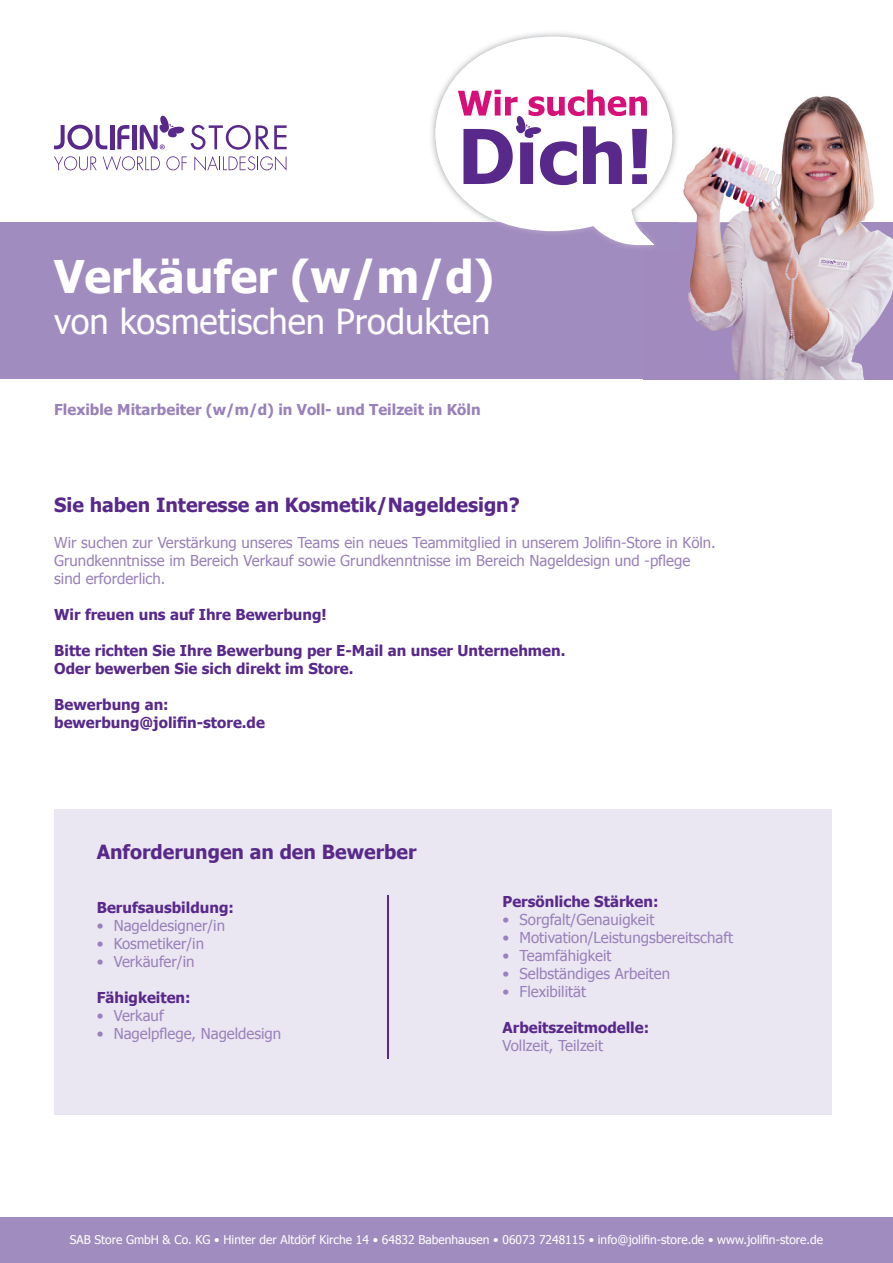
<style>
.page{position:relative;width:893px;height:1263px;background:#fff}
.page>*{position:absolute;margin:0;border:0;box-sizing:border-box;transform-origin:0 0}
.t1{font:700 45px "Tahoma";color:#fff}
.t2{font:34.5px "Tahoma";color:#fff}
.t3{font:700 19.5px "Tahoma";color:#58298a}
.t4{font:15px/18px "Tahoma";color:#9981b9}
.t5{font:700 15px/18px "Tahoma";color:#58298a}
.t6{font:700 15px "Tahoma";color:#9981b9}
.t7{font:12px "Tahoma";color:#fff}
</style>
<div class="page">
<div style="left:54px;top:809px;width:778px;height:305px;background:#eae7f2"></div>
<div style="left:0;top:222px;width:893px;height:157px;background:#a18cbf"></div>
<svg style="left:54px;top:125px;width:53px;height:25px"></svg>
<hr style="left:110px;top:125px;width:4px;height:24px;background:#58298a">
<svg style="left:117px;top:125px;width:12px;height:24px"></svg>
<hr style="left:132px;top:125px;width:4px;height:24px;background:#58298a">
<svg style="left:140px;top:115px;width:45px;height:34px"></svg>
<svg style="left:191px;top:125px;width:96px;height:25px"></svg>
<svg style="left:54px;top:156px;width:43px;height:14px"></svg>
<svg style="left:103px;top:156px;width:57px;height:15px"></svg>
<svg style="left:166px;top:156px;width:21px;height:14px"></svg>
<svg style="left:194px;top:156px;width:92px;height:15px"></svg>
<img style="left:431px;top:33px;width:212px;height:214px">
<svg style="left:436px;top:37px;width:226px;height:208px"></svg>
<svg style="left:458px;top:90px;width:185px;height:95px"></svg>
<img style="left:643px;top:96px;width:250px;height:283px">
<img style="left:643px;top:89px;width:29px;height:156px">
<img style="left:643px;top:129px;width:4px;height:55px">
<img style="left:643px;top:97px;width:4px;height:19px">
<div style="left:0;top:1217px;width:893px;height:46px;background:#a18cbf"></div>
<hr style="left:387px;top:895px;width:1px;height:164px;background:#58298a">
<h1 class="t1" style="left:54px;top:245px;width:442px">Verkäufer (w/m/d)</h1>
<h2 class="t2" style="left:54px;top:298px;width:438px">von kosmetischen Produkten</h2>
<p class="t6" style="left:54px;top:399px;width:428px">Flexible Mitarbeiter (w/m/d) in Voll- und Teilzeit in Köln</p>
<h3 class="t3" style="left:54px;top:491px;width:467px">Sie haben Interesse an Kosmetik/Nageldesign?</h3>
<p class="t4" style="left:54px;top:533px;width:663px">Wir suchen zur Verstärkung unseres Teams ein neues Teammitglied in unserem Jolifin-Store in Köln.<br>Grundkenntnisse im Bereich Verkauf sowie Grundkenntnisse im Bereich Nageldesign und -pflege sind erforderlich.</p>
<p class="t5" style="left:54px;top:605px;width:274px">Wir freuen uns auf Ihre Bewerbung!</p>
<p class="t5" style="left:54px;top:641px;width:513px">Bitte richten Sie Ihre Bewerbung per E-Mail an unser Unternehmen.<br>Oder bewerben Sie sich direkt im Store.</p>
<p class="t5" style="left:54px;top:695px;width:212px">Bewerbung an: bewerbung@jolifin-store.de</p>
<h3 class="t3" style="left:97px;top:838px;width:321px">Anforderungen an den Bewerber</h3>
<p class="t5" style="left:97px;top:898px;width:139px">Berufsausbildung:</p>
<p class="t4" style="left:97px;top:916px;width:130px">• Nageldesigner/in</p>
<p class="t4" style="left:97px;top:934px;width:109px">• Kosmetiker/in</p>
<p class="t4" style="left:97px;top:952px;width:99px">• Verkäufer/in</p>
<p class="t5" style="left:97px;top:988px;width:95px">Fähigkeiten:</p>
<p class="t4" style="left:97px;top:1006px;width:69px">• Verkauf</p>
<p class="t4" style="left:97px;top:1024px;width:186px">• Nagelpflege, Nageldesign</p>
<p class="t5" style="left:503px;top:891px;width:157px">Persönliche Stärken:</p>
<p class="t4" style="left:503px;top:909px;width:153px">• Sorgfalt/Genauigkeit</p>
<p class="t4" style="left:503px;top:927px;width:232px">• Motivation/Leistungsbereitschaft</p>
<p class="t4" style="left:503px;top:945px;width:111px">• Teamfähigkeit</p>
<p class="t4" style="left:503px;top:963px;width:169px">• Selbständiges Arbeiten</p>
<p class="t4" style="left:503px;top:981px;width:85px">• Flexibilität</p>
<p class="t5" style="left:503px;top:1017px;width:148px">Arbeitszeitmodelle:</p>
<p class="t4" style="left:503px;top:1035px;width:102px">Vollzeit, Teilzeit</p>
<p class="t7" style="left:70px;top:1232px;width:755px">SAB Store GmbH &amp; Co. KG • Hinter der Altdörf Kirche 14 • 64832 Babenhausen • 06073 7248115 • info@jolifin-store.de • www.jolifin-store.de</p>
</div>
